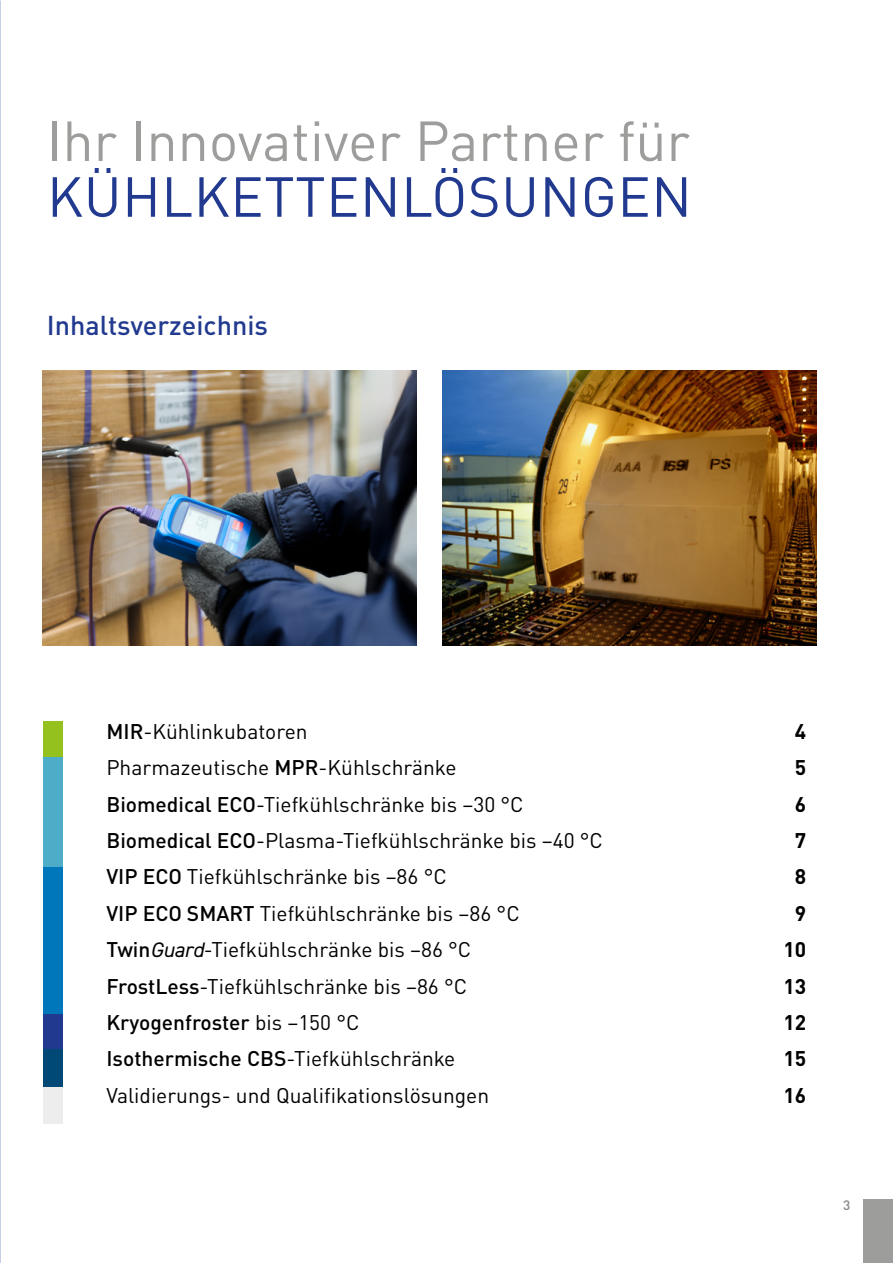
<style>
.page{position:relative;width:893px;height:1263px;background:#fff}
.page>*{position:absolute;margin:0;border:0;box-sizing:border-box;transform-origin:0 0}
.t1{font:55.5px "DIN Pro";color:#9d9d9c}
.t2{font:55.5px "DIN Pro";letter-spacing:.01em;color:#213a8f}
.t3{font:500 27px "DIN Pro";color:#213a8f}
.t4{font:21px "DIN Pro";color:#000}
.t5{font:500 21px "DIN Pro";color:#000}
.t6{font:700 21px "DINOT";color:#000}
.t7{font:500 13.5px "DIN Pro";color:#878787}
.s1{font-weight:500}
.s2{font-family:"DIN2014";font-style:italic}
.s3{font-weight:400}
</style>
<div class="page">
<img style="left:442px;top:370px;width:374px;height:275px">
<img style="left:43px;top:370px;width:374px;height:275px">
<div style="left:43px;top:721px;width:19px;height:37px;background:#95c11f"></div>
<div style="left:43px;top:1087px;width:19px;height:36px;background:#ededed"></div>
<div style="left:43px;top:758px;width:19px;height:109px;background:#4dacc7"></div>
<div style="left:43px;top:867px;width:19px;height:156px;background:#0077ba"></div>
<div style="left:43px;top:1014px;width:19px;height:73px;background:#213a8f"></div>
<div style="left:43px;top:1049px;width:19px;height:38px;background:#004876"></div>
<div style="left:863px;top:1199px;width:30px;height:64px;background:#9d9d9c"></div>
<h1 class="t1" style="left:47px;top:97px;width:645px">Ihr Innovativer Partner für</h1>
<h1 class="t2" style="left:47px;top:153px;width:646px">KÜHLKETTENLÖSUNGEN</h1>
<p class="t3" style="left:47px;top:303px;width:223px">Inhaltsverzeichnis</p>
<p class="t4" style="left:106px;top:715px;width:203px"><span class="s1">MIR</span>-Kühlinkubatoren</p>
<p class="t6" style="left:795px;top:717px;width:13px">4</p>
<p class="t4" style="left:106px;top:751px;width:352px">Pharmazeutische <span class="s1">MPR</span>-Kühlschränke</p>
<p class="t6" style="left:795px;top:754px;width:13px">5</p>
<p class="t4" style="left:106px;top:787px;width:419px"><span class="s1">Biomedical ECO</span>-Tiefkühlschränke bis –30 °C</p>
<p class="t6" style="left:795px;top:790px;width:13px">6</p>
<p class="t4" style="left:106px;top:824px;width:498px"><span class="s1">Biomedical ECO</span>-Plasma-Tiefkühlschränke bis –40 °C</p>
<p class="t6" style="left:795px;top:827px;width:13px">7</p>
<p class="t4" style="left:106px;top:860px;width:342px"><span class="s1">VIP ECO</span> Tiefkühlschränke bis –86 °C</p>
<p class="t6" style="left:795px;top:863px;width:13px">8</p>
<p class="t4" style="left:106px;top:896px;width:415px"><span class="s1">VIP ECO SMART</span> Tiefkühlschränke bis –86 °C</p>
<p class="t6" style="left:795px;top:899px;width:13px">9</p>
<p class="t4" style="left:106px;top:933px;width:366px"><span class="s1">Twin</span><span class="s2">Guard</span>-Tiefkühlschränke bis –86 °C</p>
<p class="t6" style="left:783px;top:936px;width:24px">10</p>
<p class="t4" style="left:106px;top:969px;width:362px"><span class="s1">FrostLess</span>-Tiefkühlschränke bis –86 °C</p>
<p class="t6" style="left:783px;top:972px;width:24px">13</p>
<p class="t5" style="left:106px;top:1005px;width:255px">Kryogenfroster <span class="s3">bis –150 °C</span></p>
<p class="t6" style="left:783px;top:1008px;width:24px">12</p>
<p class="t4" style="left:106px;top:1042px;width:350px"><span class="s1">Isothermische CBS</span>-Tiefkühlschränke</p>
<p class="t6" style="left:783px;top:1045px;width:24px">15</p>
<p class="t4" style="left:106px;top:1078px;width:384px">Validierungs- und Qualifikationslösungen</p>
<p class="t6" style="left:783px;top:1081px;width:24px">16</p>
<p class="t7" style="left:843px;top:1194px;width:9px">3</p>
</div>
